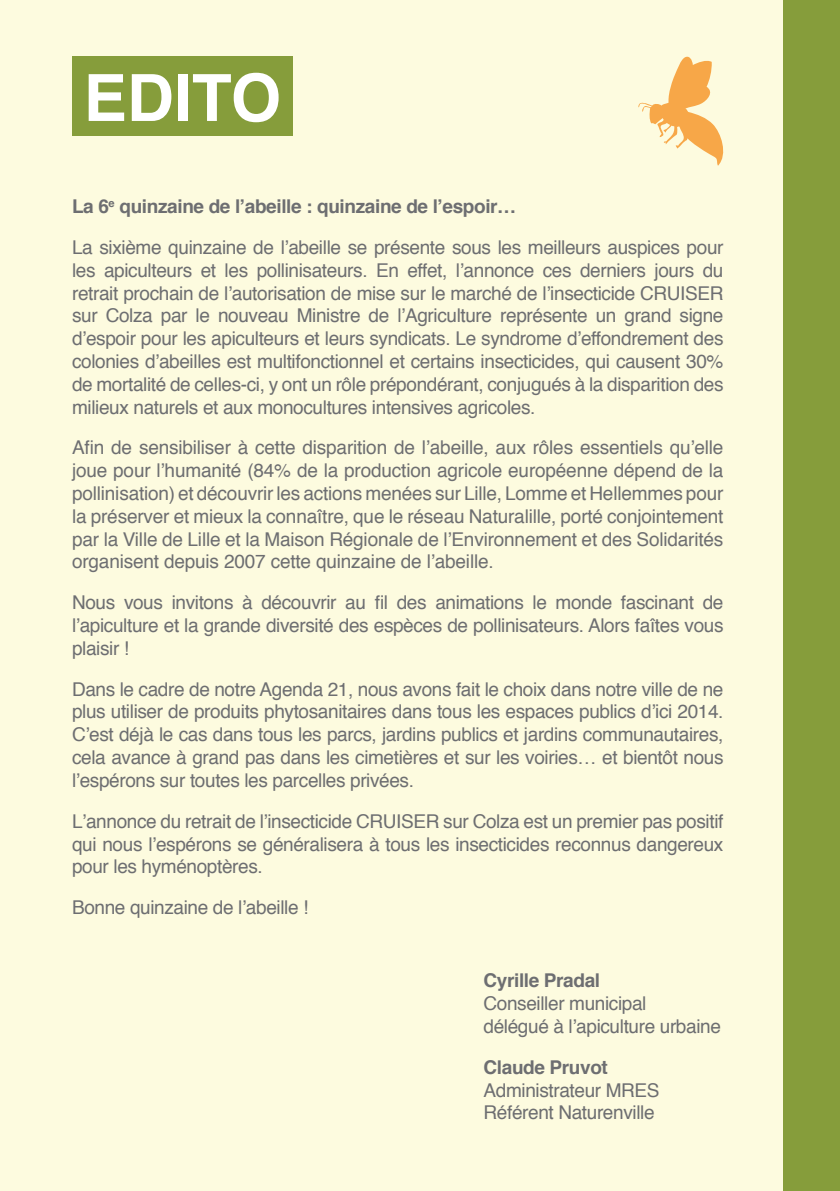
<style>
.page{position:relative;width:840px;height:1191px;background:#fff}
.page>*{position:absolute;margin:0;border:0;box-sizing:border-box;transform-origin:0 0}
.t1{font:700 65px "Helvetica";color:#fff}
.t2{font:19px/22.8px "Helvetica";letter-spacing:-.02em;color:#6d6e71;text-align:justify}
.t3{font:700 19px "Helvetica";letter-spacing:-.02em;color:#6d6e71}
.s1{font-weight:700}
</style>
<div class="page">
<div style="left:0;top:0;width:839px;height:1191px;background:#fdfbdf"></div>
<div style="left:72px;top:57px;width:221px;height:79px;background:#869d3b"></div>
<div style="left:782px;top:0;width:57px;height:1191px;background:#869d3b"></div>
<svg style="left:638px;top:56px;width:86px;height:110px"></svg>
<h1 class="t1" style="left:83px;top:39px;width:199px">EDITO</h1>
<p class="t2" style="left:72px;top:185px;width:652px;line-height:40.8px"><span class="s1">La 6</span><sup>e</sup> <span class="s1">quinzaine de l’abeille : quinzaine de l’espoir…<br></span>La sixième quinzaine de l’abeille se présente sous les meilleurs auspices pour</p>
<p class="t2" style="left:72px;top:258px;width:652px">les apiculteurs et les pollinisateurs. En effet, l’annonce ces derniers jours du retrait prochain de l’autorisation de mise sur le marché de l’insecticide CRUISER sur Colza par le nouveau Ministre de l’Agriculture représente un grand signe d’espoir pour les apiculteurs et leurs syndicats. Le syndrome d’effondrement des colonies d’abeilles est multifonctionnel et certains insecticides, qui causent 30% de mortalité de celles-ci, y ont un rôle prépondérant, conjugués à la disparition des milieux naturels et aux monocultures intensives agricoles.</p>
<p class="t2" style="left:72px;top:436px;width:652px">Afin de sensibiliser à cette disparition de l’abeille, aux rôles essentiels qu’elle joue pour l’humanité (84% de la production agricole européenne dépend de la pollinisation) et découvrir les actions menées sur Lille, Lomme et Hellemmes pour la préserver et mieux la connaître, que le réseau Naturalille, porté conjointement par la Ville de Lille et la Maison Régionale de l’Environnement et des Solidarités organisent depuis 2007 cette quinzaine de l’abeille.</p>
<p class="t2" style="left:72px;top:590px;width:652px">Nous vous invitons à découvrir au fil des animations le monde fascinant de l’apiculture et la grande diversité des espèces de pollinisateurs. Alors faîtes vous plaisir !</p>
<p class="t2" style="left:72px;top:677px;width:652px">Dans le cadre de notre Agenda 21, nous avons fait le choix dans notre ville de ne plus utiliser de produits phytosanitaires dans tous les espaces publics d’ici 2014.<br>C’est déjà le cas dans tous les parcs, jardins publics et jardins communautaires, cela avance à grand pas dans les cimetières et sur les voiries… et bientôt nous l’espérons sur toutes les parcelles privées.</p>
<p class="t2" style="left:72px;top:809px;width:652px">L’annonce du retrait de l’insecticide CRUISER sur Colza est un premier pas positif qui nous l’espérons se généralisera à tous les insecticides reconnus dangereux pour les hyménoptères.</p>
<p class="t2" style="left:72px;top:895px;width:238px">Bonne quinzaine de l’abeille !</p>
<p class="t3" style="left:483px;top:963px;width:118px">Cyrille Pradal</p>
<p class="t2" style="left:483px;top:991px;width:239px">Conseiller municipal<br>délégué à l’apiculture urbaine</p>
<p class="t3" style="left:483px;top:1049px;width:126px">Claude Pruvot</p>
<p class="t2" style="left:483px;top:1077px;width:177px">Administrateur MRES<br>Référent Naturenville</p>
</div>
